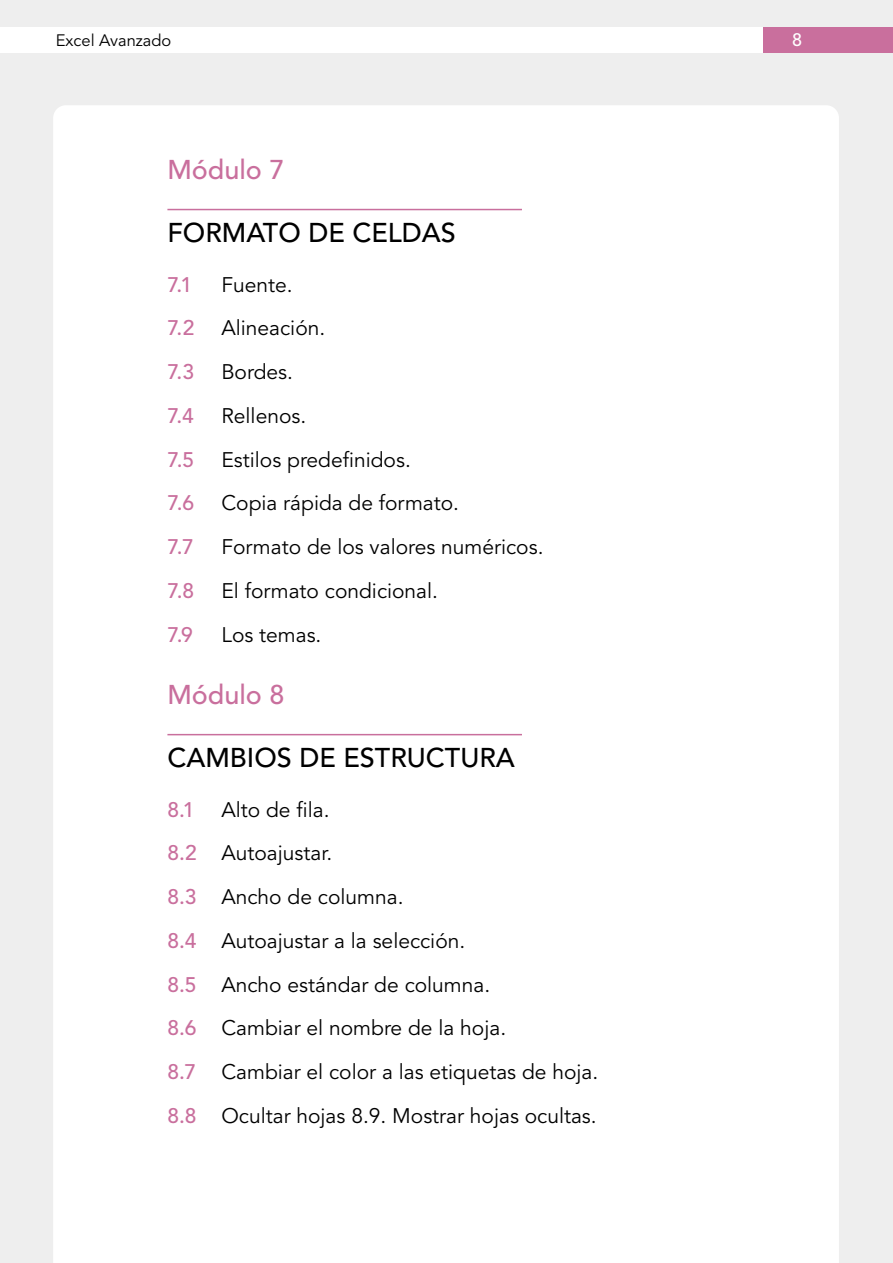
<style>
.page{position:relative;width:893px;height:1263px;background:#eee}
.page>*{position:absolute;margin:0;border:0;box-sizing:border-box;transform-origin:0 0}
.t1{font:500 27px "Avenir LT Std";color:#000}
.t2{font:500 27px "Avenir LT Std";color:#c96f9d}
.t3{font:21px/43.8px "Avenir LT Std";color:#000}
.t4{font:500 21px "Avenir LT Std";color:#c96f9d}
.t5{font:500 18px "Avenir LT Std";color:#fff}
.t6{font:16.5px "Avenir LT Std";color:#000}
.s1{font-weight:500;color:#c96f9d}
</style>
<div class="page">
<div style="left:53px;top:105px;width:786px;height:1158px;background:#fff"></div>
<div style="left:0;top:28px;width:893px;height:25px;background:#fff"></div>
<div style="left:763px;top:28px;width:130px;height:25px;background:#c96f9d"></div>
<hr style="left:167px;top:209px;width:355px;height:1px;background:#c96f9d">
<hr style="left:167px;top:734px;width:355px;height:1px;background:#c96f9d">
<p class="t6" style="left:56px;top:31px;width:117px">Excel Avanzado</p>
<p class="t5" style="left:792px;top:30px;width:12px">8</p>
<p class="t2" style="left:167px;top:154px;width:119px">Módulo 7</p>
<p class="t1" style="left:167px;top:217px;width:290px">FORMATO DE CELDAS</p>
<p class="t4" style="left:167px;top:272px;width:26px">7.1</p>
<p class="t3" style="left:221px;top:263px;width:73px">Fuente.</p>
<p class="t4" style="left:167px;top:316px;width:29px">7.2</p>
<p class="t3" style="left:221px;top:307px;width:105px">Alineación.</p>
<p class="t4" style="left:167px;top:360px;width:28px">7.3</p>
<p class="t3" style="left:221px;top:350px;width:73px">Bordes.</p>
<p class="t4" style="left:167px;top:403px;width:28px">7.4</p>
<p class="t3" style="left:221px;top:394px;width:86px">Rellenos.</p>
<p class="t4" style="left:167px;top:447px;width:28px">7.5</p>
<p class="t3" style="left:221px;top:438px;width:191px">Estilos predefinidos.</p>
<p class="t4" style="left:167px;top:491px;width:28px">7.6</p>
<p class="t3" style="left:221px;top:482px;width:239px">Copia rápida de formato.</p>
<p class="t4" style="left:167px;top:535px;width:28px">7.7</p>
<p class="t3" style="left:221px;top:525px;width:324px">Formato de los valores numéricos.</p>
<p class="t4" style="left:167px;top:578px;width:28px">7.8</p>
<p class="t3" style="left:221px;top:569px;width:218px">El formato condicional.</p>
<p class="t4" style="left:167px;top:622px;width:27px">7.9</p>
<p class="t3" style="left:221px;top:613px;width:101px">Los temas.</p>
<p class="t2" style="left:167px;top:679px;width:119px">Módulo 8</p>
<p class="t1" style="left:167px;top:742px;width:349px">CAMBIOS DE ESTRUCTURA</p>
<p class="t4" style="left:167px;top:797px;width:29px">8.1</p>
<p class="t3" style="left:167px;top:788px;width:432px;text-indent:54px">Alto de fila.<br><span class="s1">8.2</span> Autoajustar.<br><span class="s1">8.3</span> Ancho de columna.<br><span class="s1">8.4</span> Autoajustar a la selección.<br><span class="s1">8.5</span> Ancho estándar de columna.<br><span class="s1">8.6</span> Cambiar el nombre de la hoja.<br><span class="s1">8.7</span> Cambiar el color a las etiquetas de hoja.<br><span class="s1">8.8</span> Ocultar hojas 8.9. Mostrar hojas ocultas.</p>
</div>
